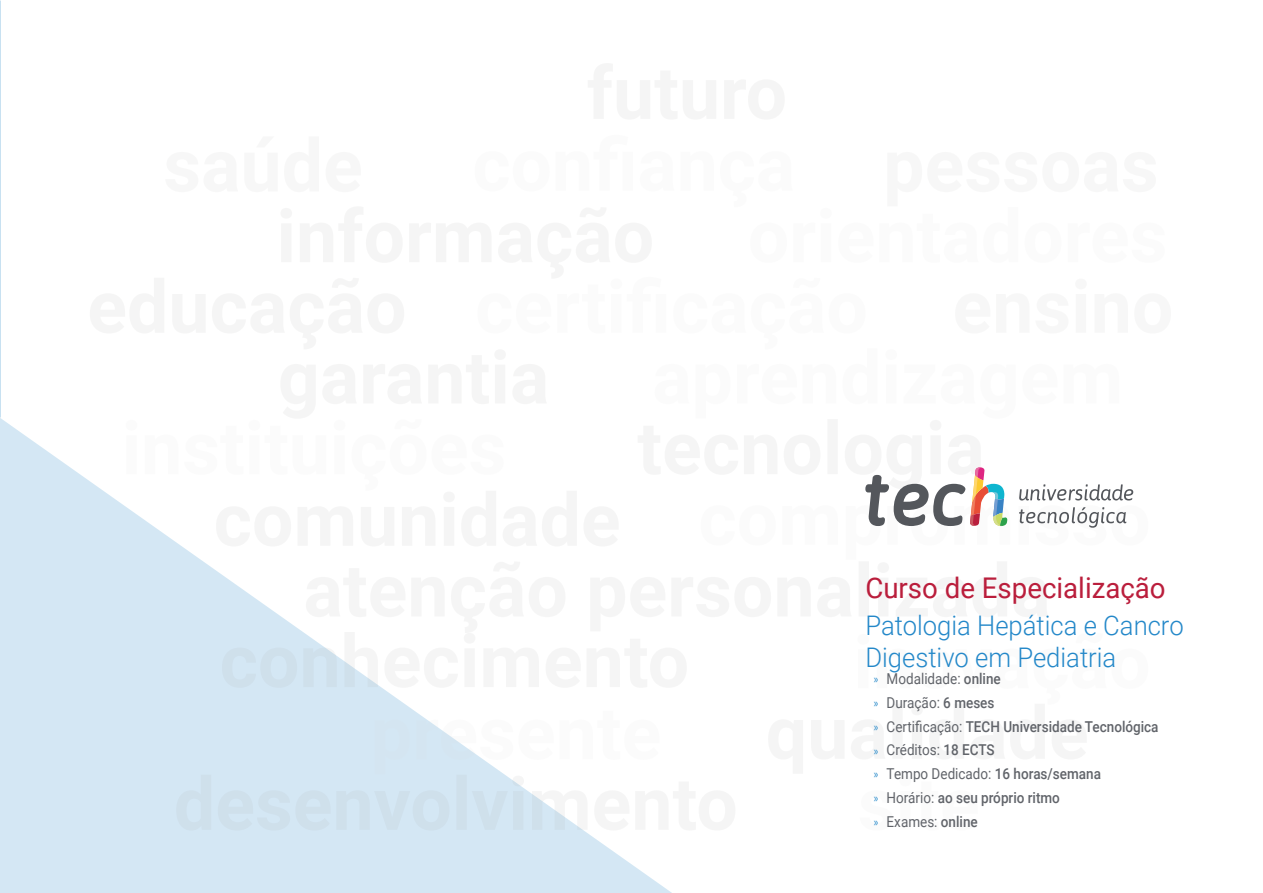
<style>
.page{position:relative;width:1263px;height:893px;background:#fff}
.page>*{position:absolute;margin:0;border:0;box-sizing:border-box;transform-origin:0 0}
.t1{font:28.5px "Roboto";color:#ba1e3c}
.t2{font:300 27px/32.4px "Roboto";color:#2488c9;scale:.95 1}
.t3{font:500 15px/23.7px "Roboto";color:#61646a;scale:.9 1}
.s1{font-family:"Myriad Pro";font-weight:400;font-size:12px;color:#2488c9}
.s2{font-weight:400}
</style>
<div class="page">
<svg style="left:0;top:418px;width:672px;height:475px;background:#d9eaf5"></svg>
<svg style="left:306px;top:561px;width:366px;height:71px"></svg>
<svg style="left:222px;top:632px;width:450px;height:56px"></svg>
<svg style="left:176px;top:711px;width:496px;height:119px"></svg>
<svg style="left:90px;top:418px;width:1044px;height:142px"></svg>
<h1 class="t1" style="left:865px;top:568px;width:302px">Curso de Especialização</h1>
<h2 class="t2" style="left:865px;top:608px;width:337px">Patologia Hepática e Cancro<br>Digestivo em Pediatria</h2>
<p class="t3" style="left:874px;top:666px;width:318px"><span class="s1">»</span> <span class="s2">Modalidade:</span> online<br><span class="s1">»</span> <span class="s2">Duração:</span> 6 meses<br><span class="s1">»</span> <span class="s2">Certificação:</span> TECH Universidade Tecnológica <span class="s1">»</span> <span class="s2">Créditos:</span> 18 ECTS<br><span class="s1">»</span> <span class="s2">Tempo Dedicado:</span> 16 horas/semana<br><span class="s1">»</span> <span class="s2">Horário:</span> ao seu próprio ritmo<br><span class="s1">»</span> <span class="s2">Exames:</span> online</p>
</div>
